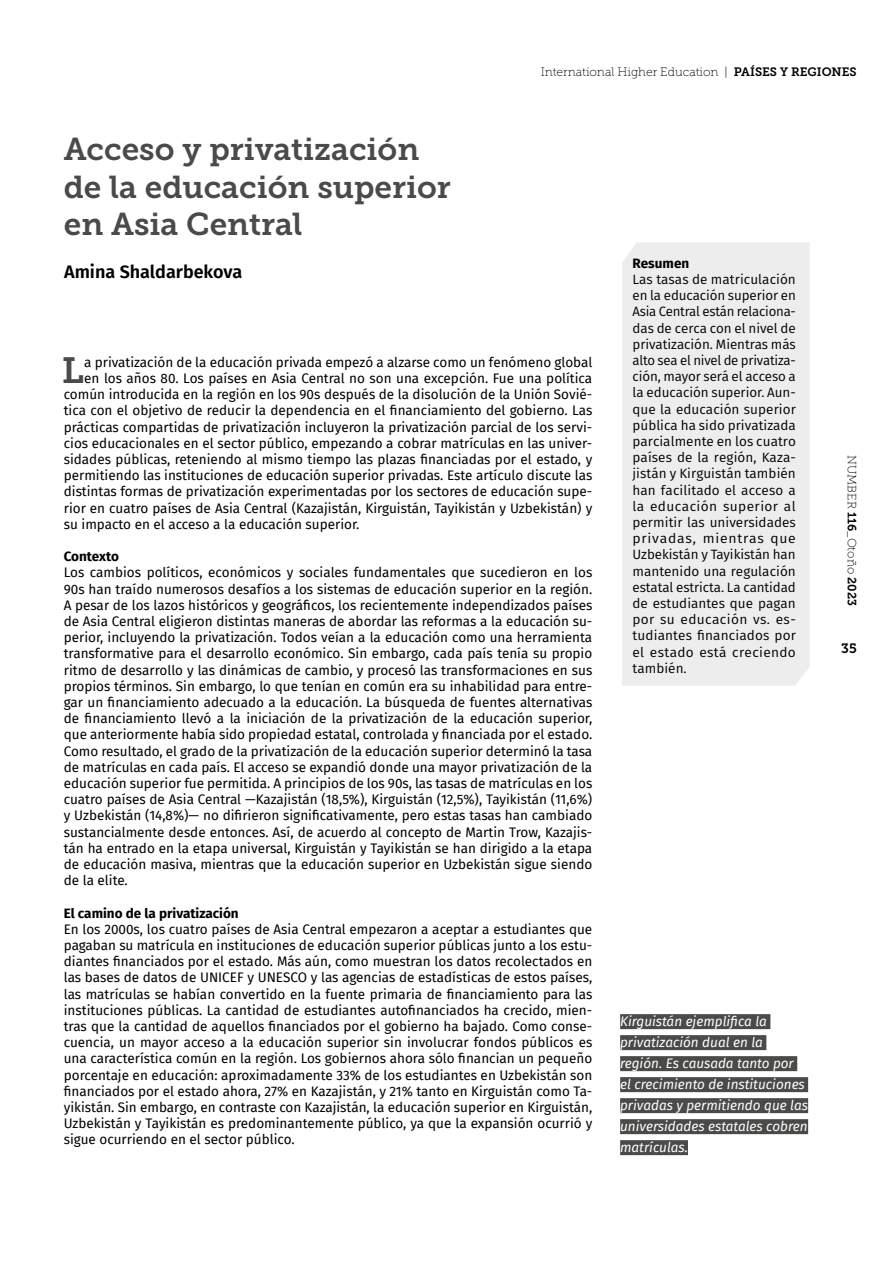
<style>
.page{position:relative;width:893px;height:1263px;background:#fff}
.page>*{position:absolute;margin:0;border:0;box-sizing:border-box;transform-origin:0 0}
.t1{font:36.3px "Museo Slab 700";color:#4a4a49}
.t2{font:31.5px/37.8px "Museo Slab 700";color:#4a4a49}
.t3{font:600 18px "Fira Sans";color:#000}
.t4{font:13.5px/16.2px "Fira Sans";color:#000;text-align:justify}
.t5{font:13.5px/16.2px "Fira Sans";letter-spacing:.01em;color:#000;text-align:justify}
.t6{font:italic 13.5px/21px "Fira Sans";color:#fff}
.t7{font:700 13.5px "Fira Sans";color:#000}
.t8{font:13.5px "Museo Slab 700";color:#000}
.t9{font:12.15px "Museo Slab 100";color:#000}
.t10{font:12px "Museo Slab 100";color:#000}
.s1{font-family:"Museo Slab 700"}
</style>
<div class="page">
<div style="left:622px;top:242px;width:188px;height:444px;background:#ededed"></div>
<div style="left:620px;top:1014px;width:150px;height:15px;background:#4a4a49"></div>
<div style="left:620px;top:1035px;width:146px;height:15px;background:#4a4a49"></div>
<div style="left:620px;top:1056px;width:177px;height:15px;background:#4a4a49"></div>
<div style="left:620px;top:1077px;width:188px;height:15px;background:#4a4a49"></div>
<div style="left:620px;top:1098px;width:188px;height:15px;background:#4a4a49"></div>
<div style="left:620px;top:1119px;width:188px;height:15px;background:#4a4a49"></div>
<div style="left:620px;top:1140px;width:68px;height:15px;background:#4a4a49"></div>
<p class="t9" style="left:541px;top:66px;width:318px">International Higher Education | <span class="s1">PAÍSES Y REGIONES</span></p>
<h2 class="t2" style="left:64px;top:130px;width:389px">Acceso y privatización de la educación superior en Asia Central</h2>
<h3 class="t3" style="left:64px;top:257px;width:180px">Amina Shaldarbekova</h3>
<h1 class="t1" style="left:62px;top:350px;width:24px">L</h1>
<p class="t4" style="left:84px;top:353px;width:510px">a privatización de la educación privada empezó a alzarse como un fenómeno global</p>
<p class="t4" style="left:84px;top:370px;width:510px">en los años 80. Los países en Asia Central no son una excepción. Fue una política</p>
<p class="t4" style="left:64px;top:386px;width:530px">común introducida en la región en los 90s después de la disolución de la Unión Sovié-</p>
<p class="t4" style="left:64px;top:402px;width:530px">tica con el objetivo de reducir la dependencia en el financiamiento del gobierno. Las</p>
<p class="t4" style="left:64px;top:418px;width:530px">prácticas compartidas de privatización incluyeron la privatización parcial de los servi-</p>
<p class="t4" style="left:64px;top:434px;width:530px">cios educacionales en el sector público, empezando a cobrar matrículas en las univer-</p>
<p class="t4" style="left:64px;top:451px;width:530px">sidades públicas, reteniendo al mismo tiempo las plazas financiadas por el estado, y</p>
<p class="t4" style="left:64px;top:467px;width:530px">permitiendo las instituciones de educación superior privadas. Este artículo discute las</p>
<p class="t4" style="left:64px;top:483px;width:530px">distintas formas de privatización experimentadas por los sectores de educación supe-</p>
<p class="t4" style="left:64px;top:499px;width:530px">rior en cuatro países de Asia Central (Kazajistán, Kirguistán, Tayikistán y Uzbekistán) y</p>
<p class="t4" style="left:64px;top:515px;width:297px">su impacto en el acceso a la educación superior.</p>
<p class="t7" style="left:64px;top:545px;width:57px">Contexto</p>
<p class="t4" style="left:64px;top:564px;width:530px">Los cambios políticos, económicos y sociales fundamentales que sucedieron en los 90s han traído numerosos desafíos a los sistemas de educación superior en la región.<br>A pesar de los lazos históricos y geográficos, los recientemente independizados países de Asia Central eligieron distintas maneras de abordar las reformas a la educación su&shy;perior, incluyendo la privatización. Todos veían a la educación como una herramienta transformative para el desarrollo económico. Sin embargo, cada país tenía su propio ritmo de desarrollo y las dinámicas de cambio, y procesó las transformaciones en sus propios términos. Sin embargo, lo que tenían en común era su inhabilidad para entre&shy;gar un financiamiento adecuado a la educación. La búsqueda de fuentes alternativas de financiamiento llevó a la iniciación de la privatización de la educación superior, que anteriormente había sido propiedad estatal, controlada y financiada por el estado.<br>Como resultado, el grado de la privatización de la educación superior determinó la tasa de matrículas en cada país. El acceso se expandió donde una mayor privatización de la educación superior fue permitida. A principios de los 90s, las tasas de matrículas en los cuatro países de Asia Central —Kazajistán (18,5%), Kirguistán (12,5%), Tayikistán (11,6%) y Uzbekistán (14,8%)— no difirieron significativamente, pero estas tasas han cambiado sustancialmente desde entonces. Así, de acuerdo al concepto de Martin Trow, Kazajis&shy;tán ha entrado en la etapa universal, Kirguistán y Tayikistán se han dirigido a la etapa de educación masiva, mientras que la educación superior en Uzbekistán sigue siendo de la elite.</p>
<p class="t7" style="left:64px;top:901px;width:176px">El camino de la privatización</p>
<p class="t4" style="left:64px;top:920px;width:530px">En los 2000s, los cuatro países de Asia Central empezaron a aceptar a estudiantes que pagaban su matrícula en instituciones de educación superior públicas junto a los estu&shy;diantes financiados por el estado. Más aún, como muestran los datos recolectados en las bases de datos de UNICEF y UNESCO y las agencias de estadísticas de estos países, las matrículas se habían convertido en la fuente primaria de financiamiento para las instituciones públicas. La cantidad de estudiantes autofinanciados ha crecido, mien&shy;tras que la cantidad de aquellos financiados por el gobierno ha bajado. Como conse&shy;cuencia, un mayor acceso a la educación superior sin involucrar fondos públicos es una característica común en la región. Los gobiernos ahora sólo financian un pequeño porcentaje en educación: aproximadamente 33% de los estudiantes en Uzbekistán son financiados por el estado ahora, 27% en Kazajistán, y 21% tanto en Kirguistán como Ta&shy;yikistán. Sin embargo, en contraste con Kazajistán, la educación superior en Kirguistán, Uzbekistán y Tayikistán es predominantemente público, ya que la expansión ocurrió y sigue ocurriendo en el sector público.</p>
<p class="t7" style="left:632px;top:252px;width:58px">Resumen</p>
<p class="t5" style="left:632px;top:271px;width:165px">Las tasas de matriculación en la educación superior en Asia Central están relaciona&shy;das de cerca con el nivel de privatización. Mientras más alto sea el nivel de privatiza&shy;ción, mayor será el acceso a la educación superior. Aun&shy;que la educación superior pública ha sido privatizada parcialmente en los cuatro países de la región, Kaza&shy;jistán y Kirguistán también han facilitado el acceso a la educación superior al permitir las universidades privadas, mientras que Uzbekistán y Tayikistán han mantenido una regulación estatal estricta. La cantidad de estudiantes que pagan por su educación vs. es&shy;tudiantes financiados por el estado está creciendo también.</p>
<p class="t6" style="left:620px;top:1010px;width:189px">Kirguistán ejemplifica la privatización dual en la región. Es causada tanto por el crecimiento de instituciones privadas y permitiendo que las universidades estatales cobren matrículas.</p>
<p class="t10" style="left:858px;top:455px;width:152px;rotate:90deg">NUMBER <span class="s1">116</span>_Otoño <span class="s1">2023</span></p>
<p class="t8" style="left:841px;top:641px;width:17px">35</p>
</div>
